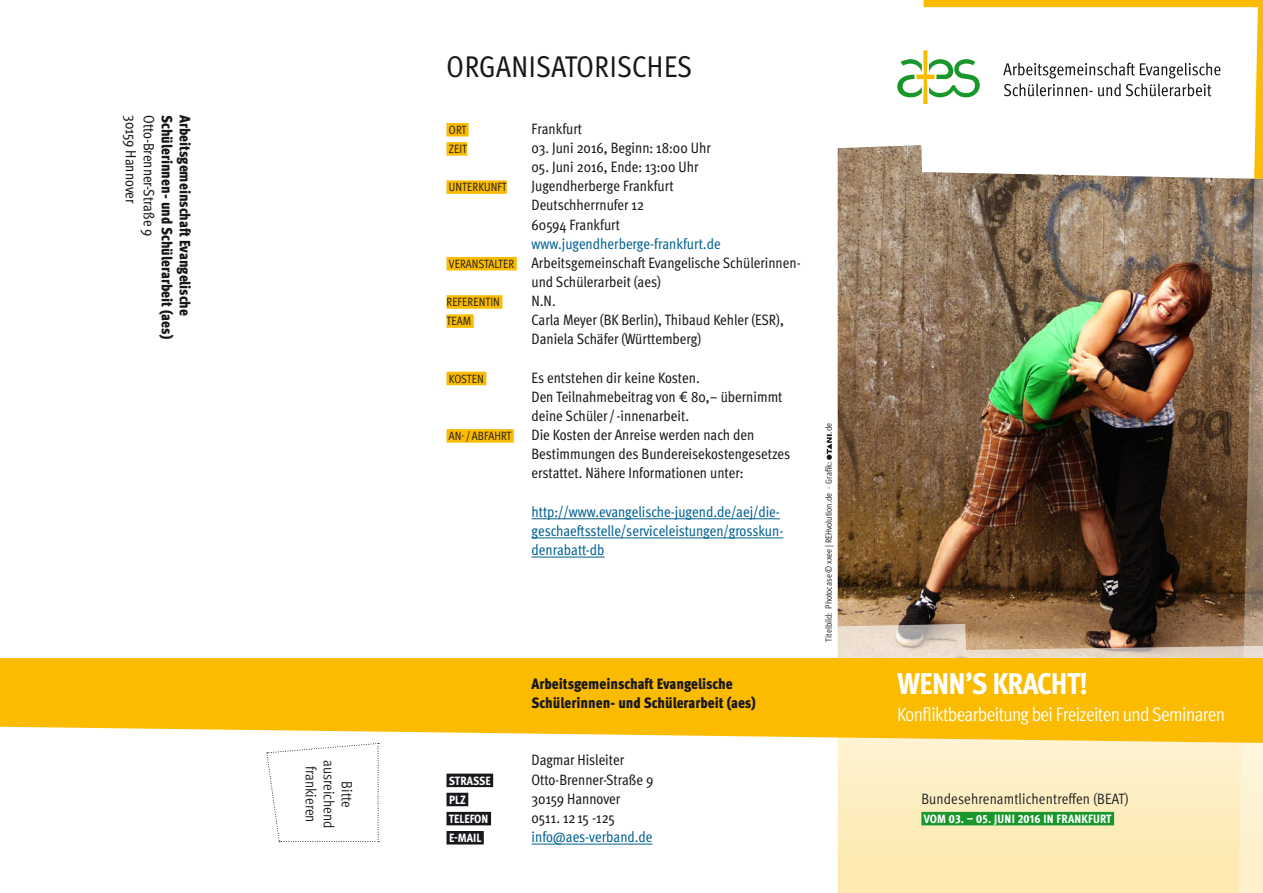
<style>
.page{position:relative;width:1263px;height:893px;background:#fff}
.page>*{position:absolute;margin:0;border:0;box-sizing:border-box;transform-origin:0 0}
.Headline{font:30px "Meta Cond OT";letter-spacing:.01em;color:#1a171c}
.t1{font:800 30px "Meta Cond OT";letter-spacing:-.02em;color:#fff}
.t2{font:19.5px "Meta Cond OT";letter-spacing:-.03em;color:#fff}
.Organisatorisches{font:15px/19.2px "Meta Cond OT";color:#1a171c}
.Organisatorisches-2{font:15px/19.2px "Meta Cond OT";color:#006192}
.Organisatorisches-3{font:900 15px "Meta Cond OT";color:#1a171c}
.t3{font:15px "Meta Cond OT";color:#1a171c}
.Organisatorisches-4{font:800 12px "Meta Cond OT";letter-spacing:.01em;color:#fff}
.Organisatorisches-5{font:12px "Meta Cond OT";letter-spacing:.01em;color:#1a171c}
.t4{font:9px "Meta Cond OT";color:#1a171c}
.s1{font-size:12px}
</style>
<div class="page">
<img style="left:838px;top:145px;width:400px;height:479px">
<svg style="left:279px;top:624px;width:959px;height:269px"></svg>
<svg style="left:838px;top:743px;width:400px;height:150px;background:#fcedbe"></svg>
<div style="left:921px;top:812px;width:193px;height:13px;background:#19972b"></div>
<svg style="left:827px;top:434px;width:5px;height:26px"></svg>
<svg style="left:923px;top:0;width:340px;height:179px"></svg>
<svg style="left:1238px;top:179px;width:25px;height:714px;background:#a9947b"></svg>
<svg style="left:0;top:658px;width:1263px;height:85px;background:#fac118"></svg>
<svg style="left:266px;top:743px;width:113px;height:99px"></svg>
<div style="left:446px;top:123px;width:23px;height:13px;background:#fabb00"></div>
<div style="left:446px;top:142px;width:21px;height:14px;background:#fabb00"></div>
<div style="left:446px;top:180px;width:61px;height:14px;background:#fabb00"></div>
<div style="left:446px;top:257px;width:71px;height:13px;background:#fabb00"></div>
<div style="left:447px;top:295px;width:55px;height:14px;background:#fabb00"></div>
<div style="left:447px;top:314px;width:27px;height:14px;background:#fabb00"></div>
<div style="left:446px;top:372px;width:40px;height:13px;background:#fabb00"></div>
<div style="left:446px;top:429px;width:68px;height:14px;background:#fabb00"></div>
<hr style="left:531px;top:518px;width:249px;height:1px;background:#006192">
<hr style="left:531px;top:538px;width:252px;height:1px;background:#006192">
<hr style="left:531px;top:557px;width:74px;height:1px;background:#006192">
<div style="left:446px;top:774px;width:47px;height:13px;background:#1a171c"></div>
<div style="left:446px;top:793px;width:22px;height:13px;background:#1a171c"></div>
<div style="left:446px;top:812px;width:45px;height:13px;background:#1a171c"></div>
<div style="left:446px;top:831px;width:38px;height:13px;background:#1a171c"></div>
<hr style="left:531px;top:844px;width:121px;height:1px;background:#006192">
<svg style="left:897px;top:50px;width:83px;height:54px"></svg>
<svg style="left:1003px;top:63px;width:217px;height:33px"></svg>
<p class="Organisatorisches" style="left:141px;top:115px;width:90px;rotate:90deg">30159 Hannover</p>
<p class="Organisatorisches" style="left:159px;top:115px;width:123px;rotate:90deg">Otto-Brenner-Straße 9</p>
<p class="Organisatorisches-3" style="left:177px;top:115px;width:226px;rotate:90deg">Schülerinnen- und Schülerarbeit (aes)</p>
<p class="Organisatorisches-3" style="left:195px;top:115px;width:203px;rotate:90deg">Arbeitsgemeinschaft Evangelische</p>
<p class="t3" style="left:338px;top:760px;width:70px;rotate:90deg">ausreichend</p>
<p class="t3" style="left:320px;top:766px;width:58px;rotate:90deg">frankieren</p>
<p class="t3" style="left:356px;top:781px;width:28px;rotate:90deg">Bitte</p>
<p class="Headline" style="left:447px;top:47px;width:247px">ORGANISATORISCHES</p>
<p class="Organisatorisches-5" style="left:449px;top:122px;width:19px">ORT</p>
<p class="Organisatorisches" style="left:531px;top:119px;width:52px">Frankfurt</p>
<p class="Organisatorisches-5" style="left:449px;top:142px;width:20px">ZEIT</p>
<p class="Organisatorisches" style="left:531px;top:138px;width:181px">03. Juni 2016, Beginn: 18:00 Uhr</p>
<p class="Organisatorisches" style="left:531px;top:157px;width:168px">05. Juni 2016, Ende: 13:00 Uhr</p>
<p class="Organisatorisches-5" style="left:449px;top:180px;width:59px">UNTERKUNFT</p>
<p class="Organisatorisches" style="left:532px;top:176px;width:144px">Jugendherberge Frankfurt</p>
<p class="Organisatorisches" style="left:531px;top:195px;width:114px">Deutschherrnufer 12</p>
<p class="Organisatorisches" style="left:531px;top:214px;width:90px">60594 Frankfurt</p>
<p class="Organisatorisches-2" style="left:531px;top:233px;width:191px">www.jugendherberge-frankfurt.de</p>
<p class="Organisatorisches" style="left:531px;top:253px;width:271px;text-indent:-83px"><span class="s1">VERANSTALTER</span> Arbeitsgemeinschaft Evangelische Schülerinnen&shy;und Schülerarbeit (aes)</p>
<p class="Organisatorisches-5" style="left:447px;top:295px;width:55px">REFERENTIN</p>
<p class="Organisatorisches" style="left:532px;top:291px;width:26px">N.N.</p>
<p class="Organisatorisches-5" style="left:447px;top:314px;width:26px">TEAM</p>
<p class="Organisatorisches" style="left:531px;top:310px;width:254px">Carla Meyer (BK Berlin), Thibaud Kehler (ESR),<br>Daniela Schäfer (Württemberg)</p>
<p class="Organisatorisches-5" style="left:449px;top:371px;width:36px">KOSTEN</p>
<p class="Organisatorisches" style="left:532px;top:367px;width:170px">Es entstehen dir keine Kosten.</p>
<p class="Organisatorisches" style="left:531px;top:386px;width:252px">Den Teilnahmebeitrag von € 80,– übernimmt deine Schüler/-innenarbeit.</p>
<p class="Organisatorisches-5" style="left:449px;top:429px;width:64px">AN-/ABFAHRT</p>
<p class="Organisatorisches" style="left:531px;top:425px;width:260px">Die Kosten der Anreise werden nach den<br>Bestimmungen des Bundereisekostengesetzes erstattet. Nähere Informationen unter:</p>
<p class="Organisatorisches-2" style="left:531px;top:501px;width:253px">http://www.evangelische-jugend.de/aej/die&shy;geschaeftsstelle/serviceleistungen/grosskun&shy;denrabatt-db</p>
<p class="Organisatorisches-3" style="left:531px;top:674px;width:203px">Arbeitsgemeinschaft Evangelische</p>
<p class="Organisatorisches-3" style="left:531px;top:693px;width:226px">Schülerinnen- und Schülerarbeit (aes)</p>
<p class="Organisatorisches" style="left:531px;top:750px;width:94px">Dagmar Hisleiter</p>
<p class="Organisatorisches-4" style="left:449px;top:773px;width:43px">STRASSE</p>
<p class="Organisatorisches" style="left:532px;top:769px;width:123px">Otto-Brenner-Straße 9</p>
<p class="Organisatorisches-4" style="left:449px;top:792px;width:18px">PLZ</p>
<p class="Organisatorisches" style="left:531px;top:788px;width:90px">30159 Hannover</p>
<p class="Organisatorisches-4" style="left:449px;top:811px;width:41px">TELEFON</p>
<p class="Organisatorisches" style="left:532px;top:807px;width:85px">0511. 12 15 -125</p>
<p class="Organisatorisches-4" style="left:449px;top:830px;width:34px">E-MAIL</p>
<p class="Organisatorisches-2" style="left:531px;top:827px;width:122px">info@aes-verband.de</p>
<p class="t4" style="left:823px;top:434px;width:12px;rotate:-90deg">.de</p>
<p class="t4" style="left:823px;top:641px;width:181px;rotate:-90deg">Titelbild: Photocase © xxee | REHvolution.de · Grafik:</p>
<p class="t1" style="left:897px;top:664px;width:192px">WENN’S KRACHT!</p>
<p class="t2" style="left:897px;top:702px;width:329px">Konfliktbearbeitung bei Freizeiten und Seminaren</p>
<p class="t3" style="left:921px;top:789px;width:209px">Bundesehrenamtlichentreffen (BEAT)</p>
<p class="Organisatorisches-4" style="left:924px;top:811px;width:189px">VOM 03. – 05. JUNI 2016 IN FRANKFURT</p>
</div>
